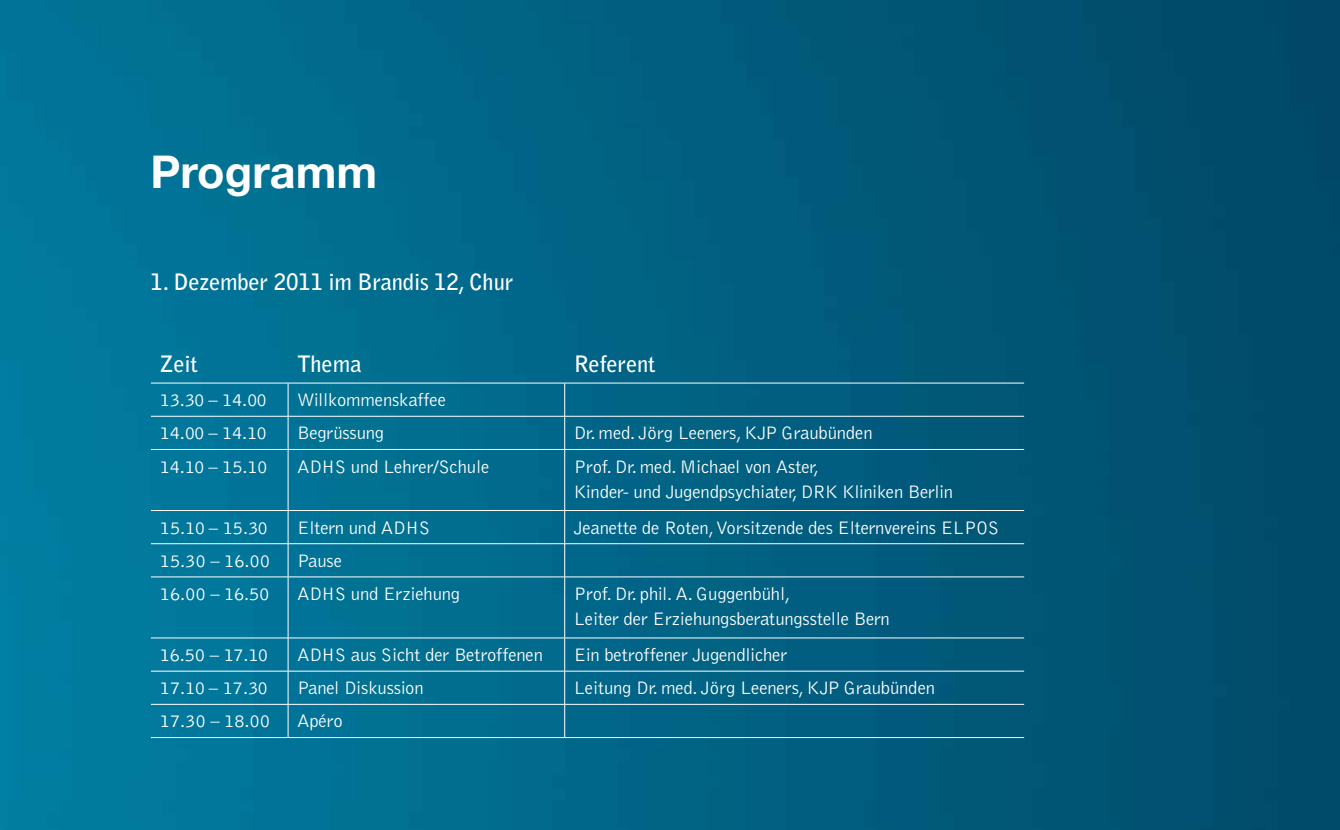
<style>
.page{position:relative;width:1340px;height:830px;background:#fff}
.page>*{position:absolute;margin:0;border:0;box-sizing:border-box;transform-origin:0 0}
.t1{font:700 45px "Helvetica Neue";color:#fff}
.t2{font:700 22.5px "Bell Gothic";letter-spacing:-.01em;color:#fff}
.t3{font:300 18.68px/25.4px "Bell Gothic";letter-spacing:-.01em;color:#fff}
</style>
<div class="page">
<img style="left:0;top:0;width:1339px;height:829px">
<hr style="left:151px;top:382px;width:137px;height:1px;background:#fff">
<hr style="left:288px;top:382px;width:276px;height:1px;background:#fff">
<hr style="left:564px;top:382px;width:460px;height:1px;background:#fff">
<hr style="left:151px;top:415px;width:137px;height:1px;background:#fff">
<hr style="left:288px;top:415px;width:276px;height:1px;background:#fff">
<hr style="left:564px;top:415px;width:460px;height:1px;background:#fff">
<hr style="left:151px;top:449px;width:137px;height:1px;background:#fff">
<hr style="left:288px;top:449px;width:276px;height:1px;background:#fff">
<hr style="left:564px;top:449px;width:460px;height:1px;background:#fff">
<hr style="left:151px;top:510px;width:137px;height:1px;background:#fff">
<hr style="left:288px;top:510px;width:276px;height:1px;background:#fff">
<hr style="left:564px;top:510px;width:460px;height:1px;background:#fff">
<hr style="left:151px;top:543px;width:137px;height:1px;background:#fff">
<hr style="left:288px;top:543px;width:276px;height:1px;background:#fff">
<hr style="left:564px;top:543px;width:460px;height:1px;background:#fff">
<hr style="left:151px;top:576px;width:137px;height:1px;background:#fff">
<hr style="left:288px;top:576px;width:276px;height:1px;background:#fff">
<hr style="left:564px;top:576px;width:460px;height:1px;background:#fff">
<hr style="left:151px;top:637px;width:137px;height:1px;background:#fff">
<hr style="left:288px;top:637px;width:276px;height:1px;background:#fff">
<hr style="left:564px;top:637px;width:460px;height:1px;background:#fff">
<hr style="left:151px;top:670px;width:137px;height:1px;background:#fff">
<hr style="left:288px;top:670px;width:276px;height:1px;background:#fff">
<hr style="left:564px;top:670px;width:460px;height:1px;background:#fff">
<hr style="left:288px;top:383px;width:1px;height:33px;background:#fff">
<hr style="left:564px;top:383px;width:1px;height:33px;background:#fff">
<hr style="left:288px;top:416px;width:1px;height:33px;background:#fff">
<hr style="left:564px;top:416px;width:1px;height:33px;background:#fff">
<hr style="left:288px;top:449px;width:1px;height:61px;background:#fff">
<hr style="left:564px;top:449px;width:1px;height:61px;background:#fff">
<hr style="left:288px;top:510px;width:1px;height:33px;background:#fff">
<hr style="left:564px;top:510px;width:1px;height:33px;background:#fff">
<hr style="left:288px;top:543px;width:1px;height:33px;background:#fff">
<hr style="left:564px;top:543px;width:1px;height:33px;background:#fff">
<hr style="left:288px;top:577px;width:1px;height:60px;background:#fff">
<hr style="left:564px;top:577px;width:1px;height:60px;background:#fff">
<hr style="left:288px;top:638px;width:1px;height:32px;background:#fff">
<hr style="left:564px;top:638px;width:1px;height:32px;background:#fff">
<hr style="left:288px;top:671px;width:1px;height:32px;background:#fff">
<hr style="left:564px;top:671px;width:1px;height:32px;background:#fff">
<hr style="left:288px;top:704px;width:1px;height:33px;background:#fff">
<hr style="left:564px;top:704px;width:1px;height:33px;background:#fff">
<hr style="left:151px;top:703px;width:137px;height:1px;background:#fff">
<hr style="left:288px;top:703px;width:276px;height:1px;background:#fff">
<hr style="left:564px;top:703px;width:460px;height:1px;background:#fff">
<hr style="left:151px;top:736px;width:137px;height:1px;background:#fff">
<hr style="left:288px;top:736px;width:276px;height:1px;background:#fff">
<hr style="left:564px;top:736px;width:460px;height:1px;background:#fff">
<h1 class="t1" style="left:151px;top:131px;width:228px">Programm</h1>
<p class="t2" style="left:151px;top:268px;width:364px">1. Dezember 2011 im Brandis 12, Chur</p>
<p class="t2" style="left:160px;top:350px;width:40px">Zeit</p>
<p class="t2" style="left:297px;top:350px;width:66px">Thema</p>
<p class="t2" style="left:573px;top:350px;width:83px">Referent</p>
<p class="t3" style="left:160px;top:387px;width:108px">13.30 – 14.00</p>
<p class="t3" style="left:297px;top:387px;width:150px">Willkommenskaffee</p>
<p class="t3" style="left:160px;top:420px;width:108px">14.00 – 14.10</p>
<p class="t3" style="left:297px;top:420px;width:88px">Begrüssung</p>
<p class="t3" style="left:573px;top:420px;width:300px">Dr. med. Jörg Leeners, KJP Graubünden</p>
<p class="t3" style="left:160px;top:454px;width:109px">14.10 – 15.10</p>
<p class="t3" style="left:297px;top:454px;width:194px">ADHS und Lehrer/Schule</p>
<p class="t3" style="left:573px;top:454px;width:381px">Prof. Dr. med. Michael von Aster,<br>Kinder- und Jugendpsychiater, DRK Kliniken Berlin</p>
<p class="t3" style="left:160px;top:515px;width:110px">15.10 – 15.30</p>
<p class="t3" style="left:297px;top:515px;width:134px">Eltern und ADHS</p>
<p class="t3" style="left:573px;top:515px;width:427px">Jeanette de Roten, Vorsitzende des Elternvereins ELPOS</p>
<p class="t3" style="left:160px;top:548px;width:112px">15.30 – 16.00</p>
<p class="t3" style="left:297px;top:548px;width:47px">Pause</p>
<p class="t3" style="left:160px;top:581px;width:111px">16.00 – 16.50</p>
<p class="t3" style="left:297px;top:581px;width:165px">ADHS und Erziehung</p>
<p class="t3" style="left:573px;top:581px;width:317px">Prof. Dr. phil. A. Guggenbühl,<br>Leiter der Erziehungsberatungsstelle Bern</p>
<p class="t3" style="left:160px;top:642px;width:110px">16.50 – 17.10</p>
<p class="t3" style="left:297px;top:642px;width:247px">ADHS aus Sicht der Betroffenen</p>
<p class="t3" style="left:573px;top:642px;width:215px">Ein betroffener Jugendlicher</p>
<p class="t3" style="left:160px;top:675px;width:110px">17.10 – 17.30</p>
<p class="t3" style="left:297px;top:675px;width:128px">Panel Diskussion</p>
<p class="t3" style="left:573px;top:675px;width:363px">Leitung Dr. med. Jörg Leeners, KJP Graubünden</p>
<p class="t3" style="left:160px;top:708px;width:112px">17.30 – 18.00</p>
<p class="t3" style="left:297px;top:708px;width:47px">Apéro</p>
</div>
